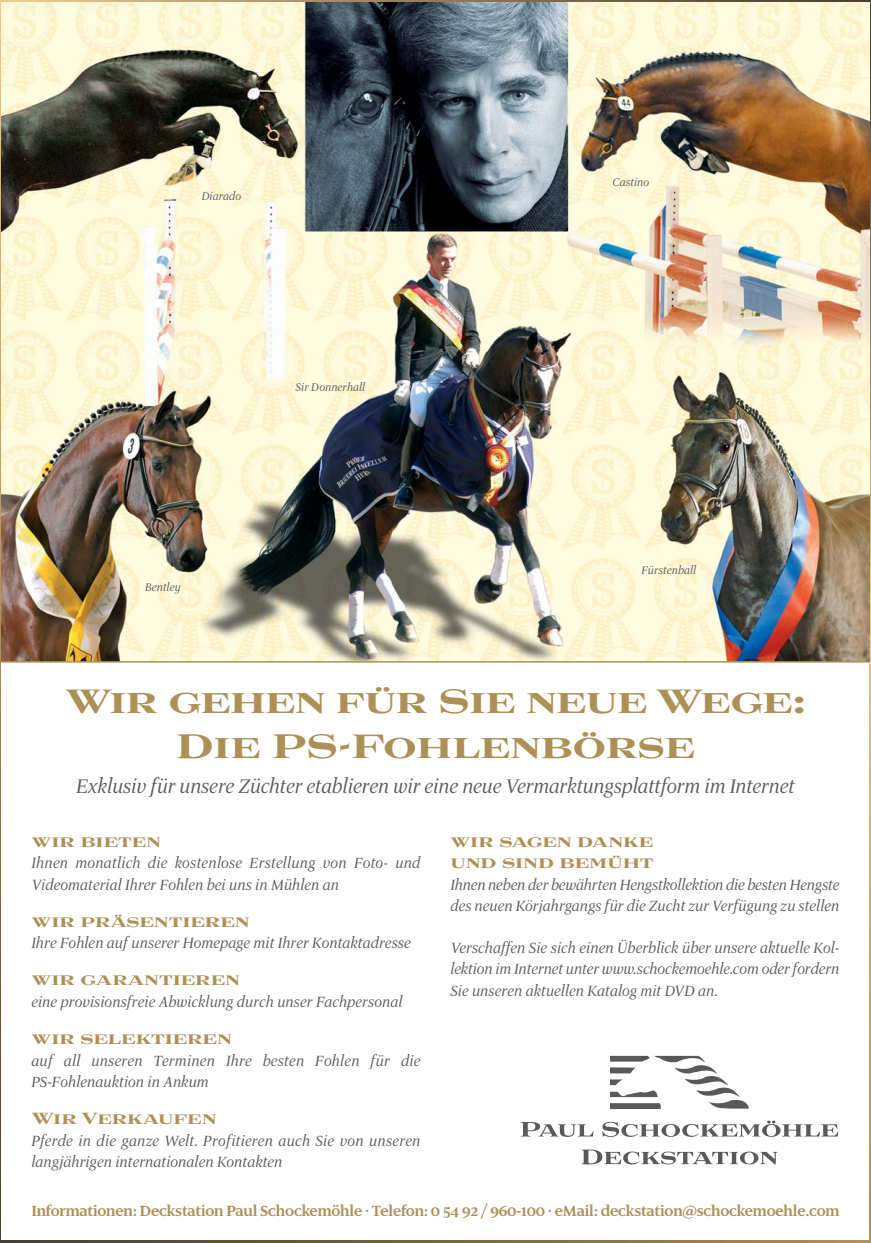
<style>
.page{position:relative;width:871px;height:1243px;background:#fff}
.page>*{position:absolute;margin:0;border:0;box-sizing:border-box;transform-origin:0 0}
.t1{font:37.5px/45px "Luxury Diamond";letter-spacing:-.015em;color:#ac9055;text-align:center}
.t2{font:italic 24px "Luxury Text";letter-spacing:-.01em;color:#58595b}
.t3{font:italic 18px/21.6px "Luxury Text";color:#58595b}
.t4{font:700 18px "Luxury Text";letter-spacing:-.01em;color:#ac9055}
.t5{font:18px/21.6px "Luxury Diamond";color:#ac9055}
.t6{font:italic 13.5px "Luxury Text";color:#58595b}
.s1{font-style:normal}
</style>
<div class="page">
<img style="left:2px;top:3px;width:867px;height:658px">
<hr style="left:2px;top:661px;width:867px;height:1px;background:#ac9055">
<svg style="left:610px;top:1055px;width:139px;height:54px"></svg>
<svg style="left:520px;top:1122px;width:73px;height:14px"></svg>
<svg style="left:602px;top:1120px;width:236px;height:16px"></svg>
<svg style="left:581px;top:1149px;width:196px;height:15px"></svg>
<p class="t6" style="left:202px;top:191px;width:41px">Diarado</p>
<p class="t6" style="left:296px;top:382px;width:71px">Sir Donnerhall</p>
<p class="t6" style="left:145px;top:582px;width:37px">Bentley</p>
<p class="t6" style="left:612px;top:177px;width:38px">Castino</p>
<p class="t6" style="left:641px;top:565px;width:56px">Fürstenball</p>
<h1 class="t1" style="left:65px;top:678px;width:743px">Wir gehen für Sie neue Wege:<br>Die PS-Fohlenbörse</h1>
<h2 class="t2" style="left:76px;top:777px;width:720px">Exklusiv für unsere Züchter etablieren wir eine neue Vermarktungsplattform im Internet</h2>
<p class="t5" style="left:31px;top:829px;width:131px">wir bieten</p>
<p class="t3" style="left:31px;top:853px;width:391px">Ihnen monatlich die kostenlose Erstellung von Foto- und<br>Videomaterial Ihrer Fohlen bei uns in Mühlen an</p>
<p class="t5" style="left:31px;top:909px;width:220px">wir präsentieren</p>
<p class="t3" style="left:31px;top:933px;width:381px">Ihre Fohlen auf unserer Homepage mit Ihrer Kontaktadresse</p>
<p class="t5" style="left:31px;top:968px;width:210px">wir garantieren</p>
<p class="t3" style="left:31px;top:992px;width:373px">eine provisionsfreie Abwicklung durch unser Fachpersonal</p>
<p class="t5" style="left:31px;top:1026px;width:202px">wir selektieren</p>
<p class="t3" style="left:31px;top:1050px;width:391px">auf all unseren Terminen Ihre besten Fohlen für die<br>PS-Fohlenauktion in Ankum</p>
<p class="t5" style="left:31px;top:1107px;width:187px">Wir Verkaufen</p>
<p class="t3" style="left:31px;top:1131px;width:391px">Pferde in die ganze Welt. Profitieren auch Sie von unseren langjährigen internationalen Kontakten</p>
<p class="t5" style="left:450px;top:829px;width:205px">wir sagen danke und sind bemüht</p>
<p class="t3" style="left:450px;top:875px;width:391px">Ihnen neben der bewährten Hengstkollektion die besten Hengste des neuen Körjahrgangs für die Zucht zur Verfügung zu stellen</p>
<p class="t3" style="left:450px;top:938px;width:391px;text-align:justify">Verschaffen Sie sich einen Überblick über unsere aktuelle Kol&shy;lektion im Internet unter www.schockemoehle.com oder fordern Sie unseren aktuellen Katalog mit DVD an<span class="s1">.</span></p>
<p class="t4" style="left:31px;top:1199px;width:809px">Informationen: Deckstation Paul Schockemöhle · Telefon: 0 54 92 / 960-100 · eMail: deckstation@schockemoehle.com</p>
</div>
